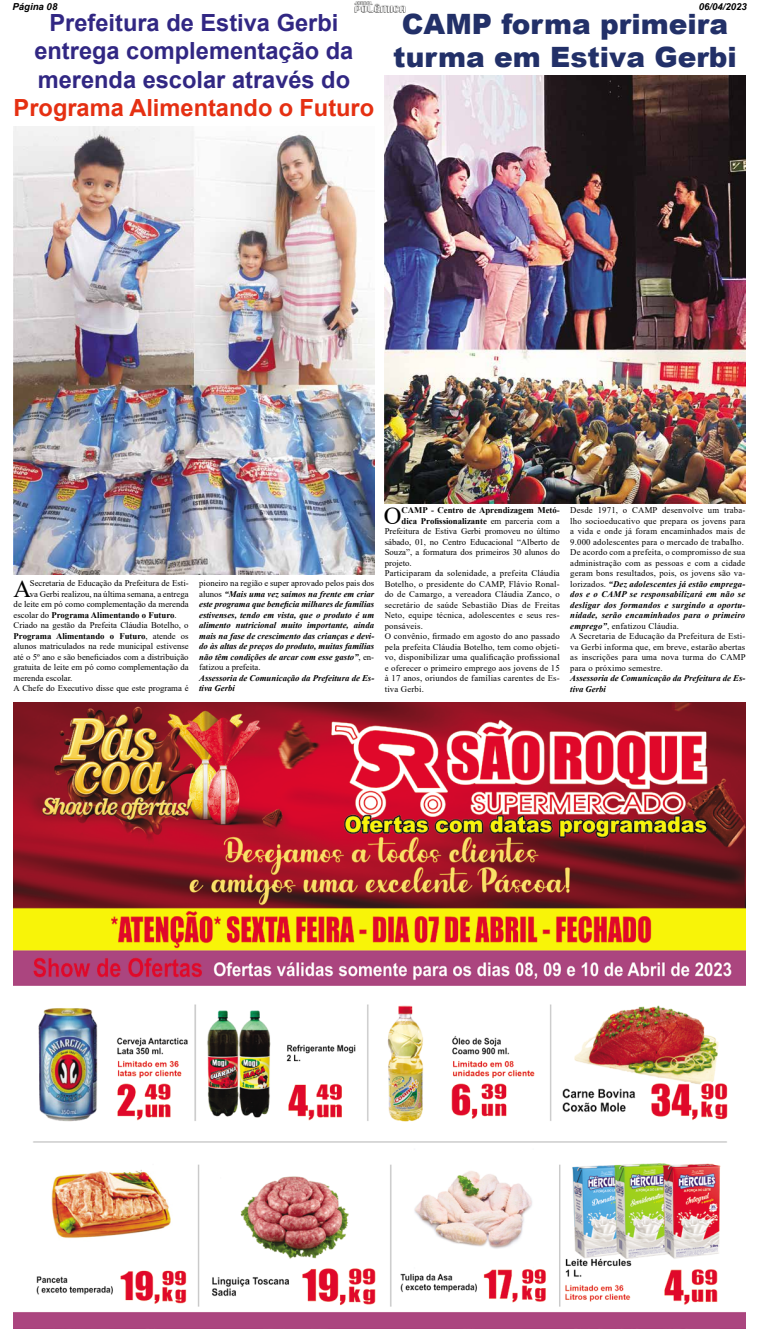
<style>
.page{position:relative;width:759px;height:1342px;background:#fff}
.page>*{position:absolute;margin:0;border:0;box-sizing:border-box;transform-origin:0 0}
.t1{font:900 28px/33.6px "Arial";color:#223068;text-align:center}
.t2{font:24.59px "Times New Roman";color:#000}
.t3{font:700 23.62px/28.3px "Arial";color:#312783;text-align:center}
.t4{font:700 23.62px "Arial";color:#e53012}
.t5{font:italic 700 9.62px "Arial";color:#000}
.t6{font:8.75px/10.5px "Times New Roman";letter-spacing:.02em;color:#000}
.t7{font:8.75px "Times New Roman";color:#000}
.t8{font:italic 700 8.75px/10.5px "Times New Roman";color:#000}
.t9{font:700 8.75px "Times New Roman";color:#000}
.s1{font-weight:400}
.s2{font-weight:400;font-style:normal}
.s3{font-weight:700;font-style:italic}
</style>
<div class="page">
<img style="left:354px;top:2px;width:51px;height:10px">
<img style="left:14px;top:702px;width:731px;height:626px">
<img style="left:385px;top:75px;width:360px;height:428px">
<img style="left:14px;top:127px;width:360px;height:447px">
<p class="t5" style="left:12px;top:0;width:46px">Página 08</p>
<p class="t5" style="left:699px;top:0;width:50px">06/04/2023</p>
<h3 class="t3" style="left:34px;top:9px;width:321px">Prefeitura de Estiva Gerbi entrega complementação da merenda escolar através do</h3>
<h3 class="t4" style="left:14px;top:91px;width:362px">Programa Alimentando o Futuro</h3>
<h1 class="t1" style="left:393px;top:6px;width:345px">CAMP forma primeira turma em Estiva Gerbi</h1>
<h2 class="t2" style="left:13px;top:571px;width:19px">A</h2>
<p class="t7" style="left:30px;top:577px;width:160px">Secretaria de Educação da Prefeitura de Esti-</p>
<p class="t7" style="left:30px;top:587px;width:160px">va Gerbi realizou, na última semana, a entrega</p>
<p class="t7" style="left:14px;top:598px;width:177px">de leite em pó como complementação da merenda</p>
<p class="t9" style="left:14px;top:608px;width:164px"><span class="s1">escolar do</span> Programa Alimentando o Futuro<span class="s1">.</span></p>
<p class="t7" style="left:14px;top:619px;width:177px">Criado na gestão da Prefeita Cláudia Botelho, o</p>
<p class="t9" style="left:14px;top:629px;width:177px">Programa Alimentando o Futuro<span class="s1">, atende os</span></p>
<p class="t7" style="left:14px;top:640px;width:177px">alunos matriculados na rede municipal estivense</p>
<p class="t7" style="left:14px;top:650px;width:177px">até o 5º ano e são beneficiados com a distribuição</p>
<p class="t7" style="left:14px;top:661px;width:177px">gratuita de leite em pó como complementação da</p>
<p class="t7" style="left:14px;top:671px;width:60px">merenda escolar.</p>
<p class="t7" style="left:14px;top:682px;width:177px">A Chefe do Executivo disse que este programa é</p>
<p class="t8" style="left:199px;top:578px;width:177px;text-align:justify"><span class="s2">pioneiro na região e super aprovado pelos pais dos alunos</span> “Mais uma vez saímos na frente em criar este programa que beneficia milhares de famílias estivenses, tendo em vista, que o produto é um alimento nutricional muito importante, ainda mais na fase de crescimento das crianças e devi&shy;do às altas de preços do produto, muitas famílias não têm condições de arcar com esse gasto”<span class="s2">, en&shy;fatizou a prefeita.</span></p>
<p class="t8" style="left:199px;top:672px;width:177px">Assessoria de Comunicação da Prefeitura de Es&shy;tiva Gerbi</p>
<h2 class="t2" style="left:384px;top:498px;width:19px">O</h2>
<p class="t9" style="left:402px;top:504px;width:160px">CAMP - Centro de Aprendizagem Metó-</p>
<p class="t9" style="left:402px;top:514px;width:160px">dica Profissionalizante <span class="s1">em parceria com a</span></p>
<p class="t7" style="left:385px;top:525px;width:177px">Prefeitura de Estiva Gerbi promoveu no último</p>
<p class="t7" style="left:385px;top:536px;width:177px">sábado, 01, no Centro Educacional “Alberto de</p>
<p class="t7" style="left:385px;top:546px;width:177px">Souza”, a formatura dos primeiros 30 alunos do</p>
<p class="t7" style="left:385px;top:557px;width:28px">projeto.</p>
<p class="t6" style="left:385px;top:568px;width:177px">Participaram da solenidade, a prefeita Cláudia</p>
<p class="t6" style="left:385px;top:578px;width:177px">Botelho, o presidente do CAMP, Flávio Ronal-</p>
<p class="t6" style="left:385px;top:589px;width:177px">do de Camargo, a vereadora Cláudia Zanco, o</p>
<p class="t6" style="left:385px;top:599px;width:177px">secretário de saúde Sebastião Dias de Freitas</p>
<p class="t6" style="left:385px;top:610px;width:177px">Neto, equipe técnica, adolescentes e seus res-</p>
<p class="t6" style="left:385px;top:620px;width:40px">ponsáveis.</p>
<p class="t6" style="left:385px;top:631px;width:177px">O convênio, firmado em agosto do ano passado</p>
<p class="t6" style="left:385px;top:641px;width:177px">pela prefeita Cláudia Botelho, tem como objeti-</p>
<p class="t6" style="left:385px;top:652px;width:177px">vo, disponibilizar uma qualificação profissional</p>
<p class="t6" style="left:385px;top:662px;width:177px">e oferecer o primeiro emprego aos jovens de 15</p>
<p class="t6" style="left:385px;top:673px;width:177px">à 17 anos, oriundos de famílias carentes de Es-</p>
<p class="t6" style="left:385px;top:683px;width:41px">tiva Gerbi.</p>
<p class="t6" style="left:570px;top:505px;width:177px">Desde 1971, o CAMP desenvolve um traba&shy;lho socioeducativo que prepara os jovens para a vida e onde já foram encaminhados mais de 9.000 adolescentes para o mercado de trabalho.<br>De acordo com a prefeita, o compromisso de sua administração com as pessoas e com a cidade geram bons resultados, pois, os jovens são va&shy;lorizados. <span class="s3">“Dez adolescentes já estão emprega&shy;dos e o CAMP se responsabilizará em não se desligar dos formandos e surgindo a oportu&shy;nidade, serão encaminhados para o primeiro emprego”</span>, enfatizou Cláudia.<br>A Secretaria de Educação da Prefeitura de Esti&shy;va Gerbi informa que, em breve, estarão abertas as inscrições para uma nova turma do CAMP para o próximo semestre.</p>
<p class="t8" style="left:570px;top:673px;width:177px">Assessoria de Comunicação da Prefeitura de Es&shy;tiva Gerbi</p>
</div>
